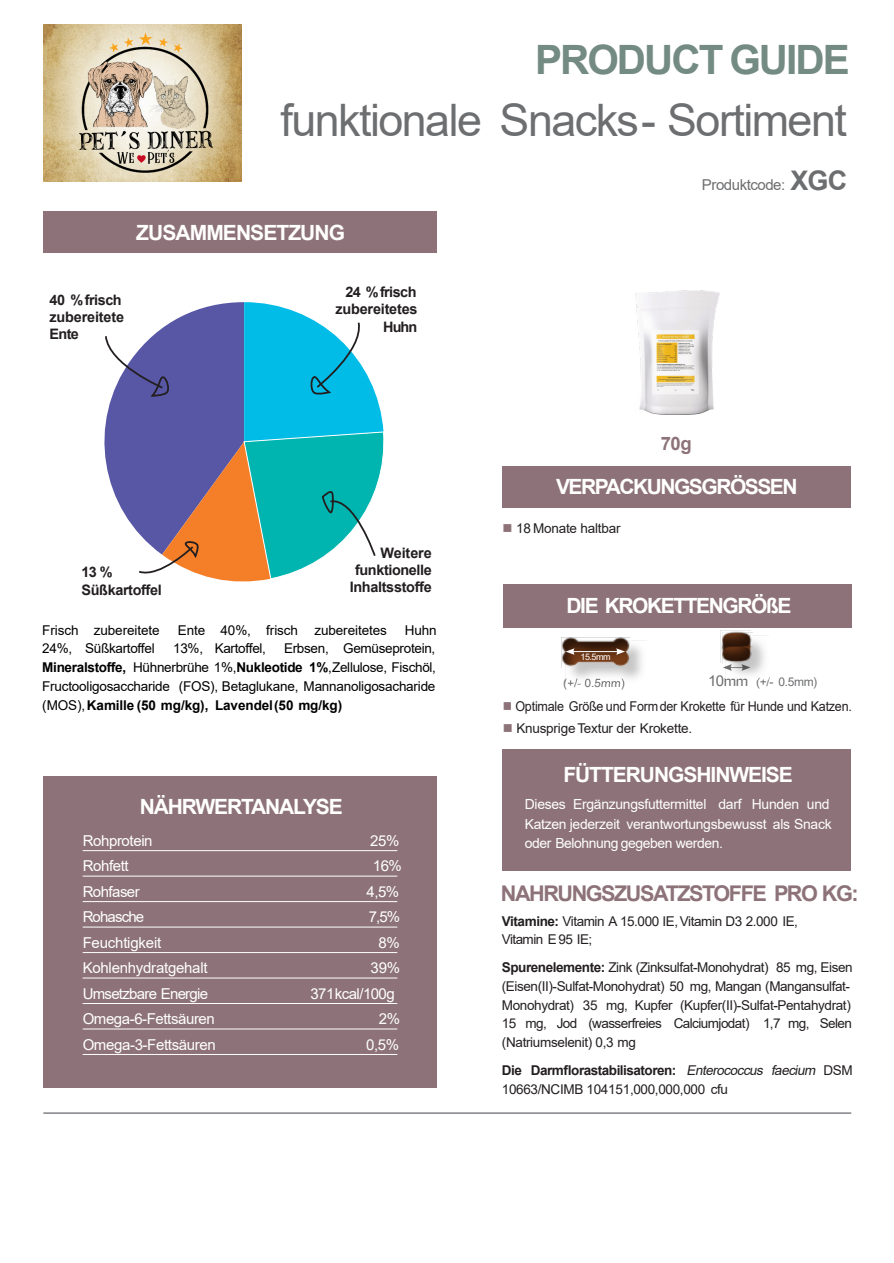
<style>
.page{position:relative;width:894px;height:1263px;background:#fff}
.page>*{position:absolute;margin:0;border:0;box-sizing:border-box;transform-origin:0 0}
.t1{font:44.85px "Arial";letter-spacing:-.035em;color:#6d6e70}
.t2{font:700 40.5px "Arial";letter-spacing:-.05em;color:#748b84}
.t3{font:700 21.6px "Arial";letter-spacing:-.07em;color:#8d7379}
.t4{font:700 21px "Arial";letter-spacing:-.055em;color:#fff}
.t5{font:700 18.45px "Arial";color:#8d7379}
.t6{font:15px "Arial";letter-spacing:-.025em;color:#fff}
.t7{font:15px "Arial";letter-spacing:-.05em;color:#fff}
.t8{font:15px "Arial";letter-spacing:-.03em;color:#6d6e70}
.t9{font:15px "Arial";letter-spacing:-.06em;color:#fff}
.t10{font:700 14.4px/17.2px "Arial";letter-spacing:-.025em;color:#231f20}
.t11{font:13.95px/19.4px "Arial";letter-spacing:-.02em;color:#fff}
.t12{font:13.5px/18.8px "Arial";letter-spacing:-.025em;color:#231f20}
.t13{font:13.5px/18.8px "Arial";letter-spacing:-.015em;color:#000;text-align:justify}
.t14{font:13.5px/21.6px "Arial";letter-spacing:-.025em;color:#231f20;scale:.93 1}
.t15{font:12px "Arial";letter-spacing:-.02em;color:#6d6e70}
.t16{font:9px "Arial";color:#fff}
.s1{font-weight:700}
.s2{font-weight:700;font-size:27px}
.s3{font-size:15px}
.s4{font-style:italic}
</style>
<div class="page">
<hr style="left:43px;top:1112px;width:807px;height:2px;background:#808285">
<div style="left:43px;top:776px;width:393px;height:311px;background:#8d7379"></div>
<hr style="left:83px;top:850px;width:314px;height:1px;background:#fff">
<hr style="left:83px;top:876px;width:314px;height:1px;background:#fff">
<hr style="left:83px;top:901px;width:314px;height:1px;background:#fff">
<hr style="left:83px;top:927px;width:314px;height:1px;background:#fff">
<hr style="left:83px;top:952px;width:314px;height:1px;background:#fff">
<hr style="left:83px;top:978px;width:314px;height:1px;background:#fff">
<hr style="left:83px;top:1003px;width:314px;height:1px;background:#fff">
<hr style="left:83px;top:1029px;width:314px;height:1px;background:#fff">
<hr style="left:83px;top:1054px;width:314px;height:1px;background:#fff">
<div style="left:43px;top:211px;width:393px;height:42px;background:#8d7379"></div>
<svg style="left:104px;top:302px;width:280px;height:280px"></svg>
<div style="left:502px;top:749px;width:348px;height:121px;background:#8d7379"></div>
<div style="left:502px;top:584px;width:349px;height:44px;background:#8d7379"></div>
<img style="left:565px;top:645px;width:77px;height:39px">
<img style="left:561px;top:637px;width:69px;height:30px">
<hr style="left:572px;top:651px;width:46px;height:1px;background:#fff">
<svg style="left:616px;top:648px;width:9px;height:7px"></svg>
<svg style="left:565px;top:648px;width:9px;height:7px"></svg>
<img style="left:724px;top:640px;width:41px;height:40px">
<img style="left:720px;top:631px;width:30px;height:31px">
<img style="left:722px;top:633px;width:30px;height:14px">
<img style="left:722px;top:647px;width:30px;height:16px">
<div style="left:502px;top:466px;width:348px;height:42px;background:#8d7379"></div>
<img style="left:44px;top:24px;width:197px;height:158px">
<img style="left:635px;top:290px;width:84px;height:125px">
<h2 class="t2" style="left:535px;top:44px;width:316px">PRODUCT GUIDE</h2>
<h1 class="t1" style="left:280px;top:103px;width:567px">funktionale Snacks- Sortiment</h1>
<h3 class="t4" style="left:136px;top:225px;width:210px">ZUSAMMENSETZUNG</h3>
<p class="t10" style="left:49px;top:292px;width:76px">40 %frisch zubereitete<br>Ente</p>
<p class="t10" style="left:335px;top:285px;width:84px;text-align:right">24 %frisch zubereitetes<br>Huhn</p>
<p class="t10" style="left:82px;top:565px;width:82px">13 %<br>Süßkartoffel</p>
<p class="t10" style="left:349px;top:545px;width:84px;text-align:right">Weitere funktionelle<br>Inhaltsstoffe</p>
<p class="t13" style="left:42px;top:622px;width:119px">Frisch zubereitete</p>
<p class="t13" style="left:178px;top:622px;width:210px">Ente 40%, frisch zubereitetes</p>
<p class="t13" style="left:404px;top:622px;width:33px">Huhn</p>
<p class="t13" style="left:42px;top:640px;width:114px">24%, Süßkartoffel</p>
<p class="t13" style="left:173px;top:640px;width:94px">13%, Kartoffel,</p>
<p class="t13" style="left:42px;top:640px;width:395px;text-indent:242px">Erbsen, Gemüseprotein, <span class="s1">Mineralstoffe,</span> Hühnerbrühe 1%,<span class="s1">Nukleotide 1%</span>,Zellulose, Fischöl, Fructooligosaccharide (FOS), Betaglukane, Mannanoligosacharide (MOS),<span class="s1">Kamille (50 mg/kg), Lavendel(50 mg/kg)</span></p>
<h3 class="t4" style="left:140px;top:798px;width:204px">NÄHRWERTANALYSE</h3>
<p class="t6" style="left:83px;top:835px;width:71px">Rohprotein</p>
<p class="t6" style="left:370px;top:835px;width:31px">25%</p>
<p class="t6" style="left:83px;top:860px;width:47px">Rohfett</p>
<p class="t6" style="left:372px;top:860px;width:31px">16%</p>
<p class="t6" style="left:83px;top:886px;width:59px">Rohfaser</p>
<p class="t6" style="left:366px;top:886px;width:34px">4,5%</p>
<p class="t9" style="left:83px;top:911px;width:63px">Rohasche</p>
<p class="t6" style="left:368px;top:911px;width:33px">7,5%</p>
<p class="t6" style="left:83px;top:937px;width:80px">Feuchtigkeit</p>
<p class="t6" style="left:378px;top:937px;width:23px">8%</p>
<p class="t6" style="left:83px;top:962px;width:126px">Kohlenhydratgehalt</p>
<p class="t6" style="left:370px;top:962px;width:31px">39%</p>
<p class="t7" style="left:83px;top:988px;width:127px">Umsetzbare Energie</p>
<p class="t6" style="left:310px;top:988px;width:86px">371kcal/100g</p>
<p class="t6" style="left:83px;top:1013px;width:134px">Omega-6-Fettsäuren</p>
<p class="t6" style="left:378px;top:1013px;width:23px">2%</p>
<p class="t6" style="left:83px;top:1039px;width:134px">Omega-3-Fettsäuren</p>
<p class="t6" style="left:366px;top:1039px;width:35px">0,5%</p>
<p class="t8" style="left:701px;top:180px;width:147px">Produktcode: <span class="s2">XGC</span></p>
<h3 class="t5" style="left:660px;top:436px;width:33px">70g</h3>
<h3 class="t4" style="left:556px;top:478px;width:243px">VERPACKUNGSGRÖSSEN</h3>
<p class="t12" style="left:516px;top:520px;width:106px">18 Monate haltbar</p>
<h3 class="t4" style="left:566px;top:598px;width:226px">DIE KROKETTENGRÖßE</h3>
<p class="t16" style="left:580px;top:653px;width:32px">15.5mm</p>
<p class="t15" style="left:563px;top:678px;width:63px">(+/- 0.5mm)</p>
<p class="t15" style="left:707px;top:678px;width:111px"><span class="s3">10mm</span> (+/- 0.5mm)</p>
<p class="t14" style="left:515px;top:697px;width:363px">Optimale Größe und Formder Krokette für Hunde und Katzen.<br>Knusprige Textur der Krokette.</p>
<h3 class="t4" style="left:563px;top:767px;width:231px">FÜTTERUNGSHINWEISE</h3>
<p class="t11" style="left:524px;top:796px;width:308px">Dieses Ergänzungsfuttermittel darf Hunden und<br>Katzen jederzeit verantwortungsbewusst als Snack oder Belohnung gegeben werden.</p>
<h3 class="t3" style="left:500px;top:885px;width:359px">NAHRUNGSZUSATZSTOFFE PRO KG:</h3>
<p class="t12" style="left:501px;top:913px;width:297px"><span class="s1">Vitamine:</span> Vitamin A 15.000 IE,Vitamin D3 2.000 IE,<br>Vitamin E 95 IE;</p>
<p class="t12" style="left:501px;top:959px;width:352px"><span class="s1">Spurenelemente:</span> Zink (Zinksulfat-Monohydrat) 85 mg, Eisen (Eisen(II)-Sulfat-Monohydrat) 50 mg, Mangan (Mangansulfat-Monohydrat) 35 mg, Kupfer (Kupfer(II)-Sulfat-Pentahydrat)<br>15 mg, Jod (wasserfreies Calciumjodat) 1,7 mg, Selen (Natriumselenit) 0,3 mg</p>
<p class="t12" style="left:501px;top:1062px;width:352px"><span class="s1">Die Darmflorastabilisatoren:</span> <span class="s4">Enterococcus faecium</span> DSM<br>10663/NCIMB 104151,000,000,000 cfu</p>
</div>
